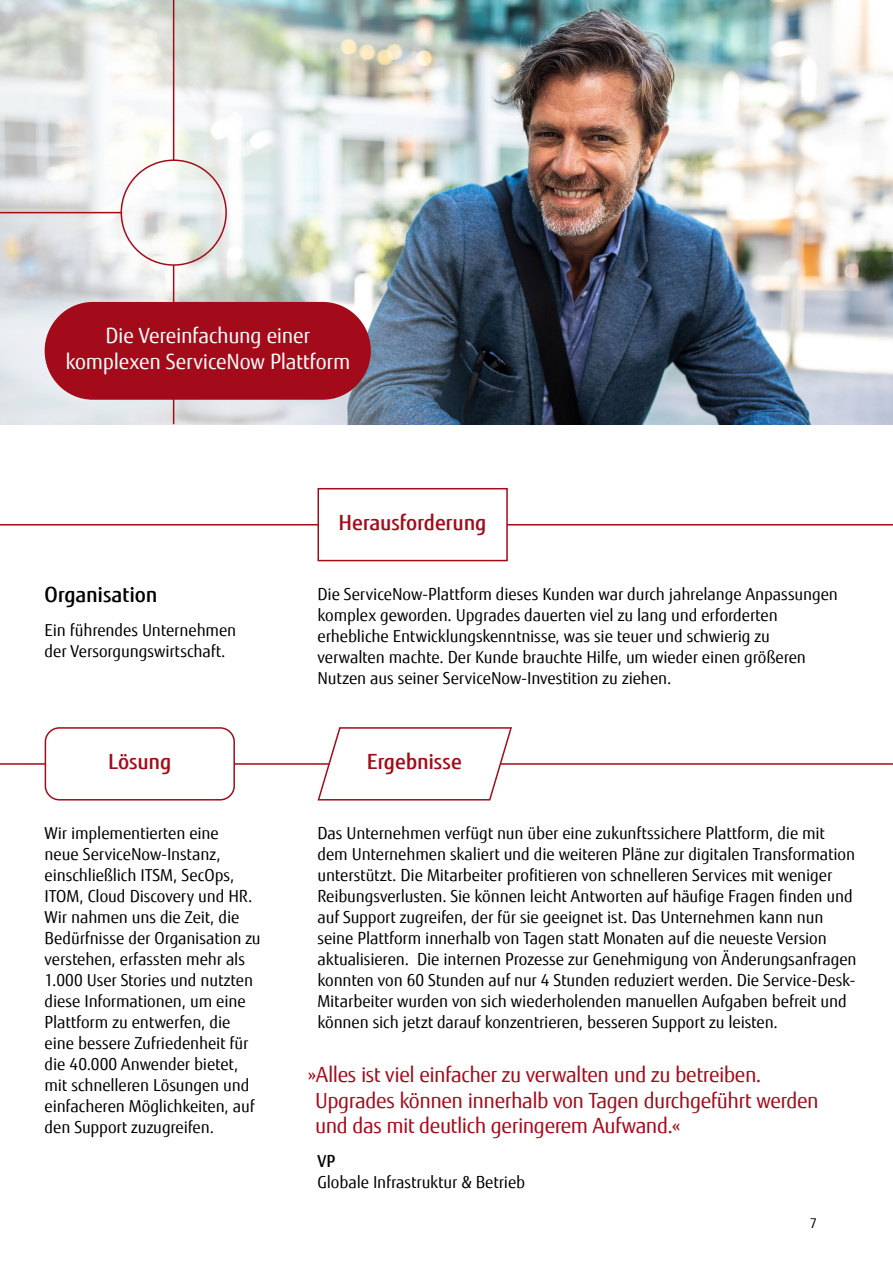
<style>
.page{position:relative;width:893px;height:1263px;background:#fff}
.page>*{position:absolute;margin:0;border:0;box-sizing:border-box;transform-origin:0 0}
.t1{font:21px/25.5px "Fujitsu Sans";letter-spacing:-.025em;color:#a30b1a}
.t2{font:21px/25.5px "Fujitsu Sans";letter-spacing:-.01em;color:#fff;text-align:center}
.t3{font:500 21px "Fujitsu Sans";letter-spacing:-.01em;color:#a30b1a}
.t4{font:500 21px "Fujitsu Sans";letter-spacing:-.015em;color:#000}
.t5{font:16.5px/21px "Fujitsu Sans";letter-spacing:-.01em;color:#000}
.t6{font:500 16.5px "Fujitsu Sans";color:#000}
.t7{font:13.5px "Fujitsu Sans";color:#000}
</style>
<div class="page">
<img style="left:476px;top:0;width:417px;height:424px">
<img style="left:0;top:0;width:476px;height:424px">
<div style="left:121px;top:159px;width:106px;height:107px;border:2px solid #a30b1a;border-radius:50%"></div>
<hr style="left:173px;top:0;width:1px;height:160px;background:#a30b1a">
<hr style="left:173px;top:265px;width:1px;height:159px;background:#a30b1a">
<hr style="left:0;top:212px;width:121px;height:1px;background:#a30b1a">
<hr style="left:0;top:763px;width:893px;height:2px;background:#a30b1a">
<hr style="left:0;top:524px;width:893px;height:1px;background:#a30b1a">
<div style="left:318px;top:489px;width:189px;height:72px;background:#fff"></div>
<div style="left:317px;top:488px;width:191px;height:73px;border:2px solid #a30b1a"></div>
<div style="left:45px;top:728px;width:189px;height:72px;background:#fff;border-radius:14px"></div>
<div style="left:45px;top:727px;width:190px;height:73px;border:2px solid #a30b1a;border-radius:14px"></div>
<svg style="left:316px;top:727px;width:197px;height:74px"></svg>
<div style="left:45px;top:302px;width:326px;height:98px;background:#a30b1a;border-radius:49px"></div>
<p class="t2" style="left:65px;top:323px;width:286px">Die Vereinfachung einer komplexen ServiceNow Plattform</p>
<p class="t4" style="left:45px;top:581px;width:114px">Organisation</p>
<p class="t5" style="left:45px;top:619px;width:193px">Ein führendes Unternehmen der Versorgungswirtschaft.</p>
<p class="t3" style="left:339px;top:510px;width:150px">Herausforderung</p>
<p class="t5" style="left:317px;top:583px;width:522px">Die ServiceNow-Plattform dieses Kunden war durch jahrelange Anpassungen komplex geworden. Upgrades dauerten viel zu lang und erforderten erhebliche Entwicklungskenntnisse, was sie teuer und schwierig zu verwalten machte. Der Kunde brauchte Hilfe, um wieder einen größeren Nutzen aus seiner ServiceNow-Investition zu ziehen.</p>
<p class="t3" style="left:108px;top:749px;width:65px">Lösung</p>
<p class="t3" style="left:367px;top:749px;width:97px">Ergebnisse</p>
<p class="t5" style="left:45px;top:823px;width:218px">Wir implementierten eine<br>neue ServiceNow-Instanz, einschließlich ITSM, SecOps,<br>ITOM, Cloud Discovery und HR.<br>Wir nahmen uns die Zeit, die<br>Bedürfnisse der Organisation zu verstehen, erfassten mehr als<br>1.000 User Stories und nutzten diese Informationen, um eine<br>Plattform zu entwerfen, die eine bessere Zufriedenheit für die 40.000 Anwender bietet, mit schnelleren Lösungen und einfacheren Möglichkeiten, auf den Support zuzugreifen.</p>
<p class="t5" style="left:317px;top:823px;width:541px">Das Unternehmen verfügt nun über eine zukunftssichere Plattform, die mit dem Unternehmen skaliert und die weiteren Pläne zur digitalen Transformation unterstützt. Die Mitarbeiter profitieren von schnelleren Services mit weniger Reibungsverlusten. Sie können leicht Antworten auf häufige Fragen finden und auf Support zugreifen, der für sie geeignet ist. Das Unternehmen kann nun seine Plattform innerhalb von Tagen statt Monaten auf die neueste Version aktualisieren. Die internen Prozesse zur Genehmigung von Änderungsanfragen konnten von 60 Stunden auf nur 4 Stunden reduziert werden. Die Service-Desk-Mitarbeiter wurden von sich wiederholenden manuellen Aufgaben befreit und können sich jetzt darauf konzentrieren, besseren Support zu leisten.</p>
<p class="t1" style="left:315px;top:1062px;width:505px;text-indent:-7px">»Alles ist viel einfacher zu verwalten und zu betreiben.<br>Upgrades können innerhalb von Tagen durchgeführt werden und das mit deutlich geringerem Aufwand.«</p>
<p class="t6" style="left:317px;top:1151px;width:19px">VP</p>
<p class="t5" style="left:317px;top:1172px;width:209px">Globale Infrastruktur &amp; Betrieb</p>
<p class="t7" style="left:810px;top:1215px;width:9px">7</p>
</div>
